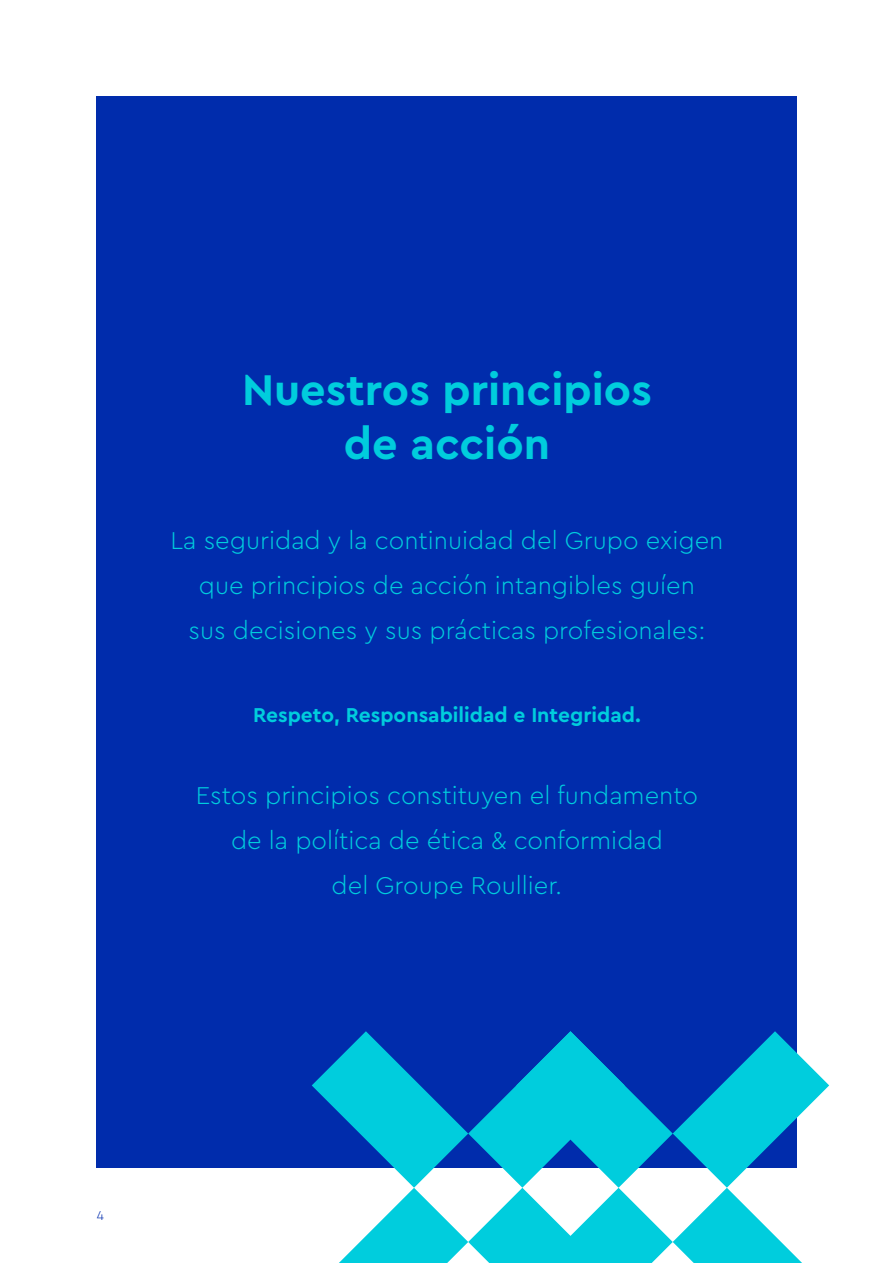
<style>
.page{position:relative;width:893px;height:1263px;background:#fff}
.page>*{position:absolute;margin:0;border:0;box-sizing:border-box;transform-origin:0 0}
.t1{font:700 45px/54px "Cera Pro";color:#00cddd;text-align:center}
.t2{font:300 25.5px/45px "Cera Pro";color:#00cddd;text-align:center}
.t3{font:700 21px "Cera Pro";color:#00cddd}
.t4{font:300 13.5px "Cera Pro";color:#002cac}
</style>
<div class="page">
<div style="left:96px;top:96px;width:701px;height:1071px;background:#002cac"></div>
<svg style="left:312px;top:1031px;width:517px;height:232px"></svg>
<h1 class="t1" style="left:242px;top:362px;width:411px">Nuestros principios de acción</h1>
<p class="t2" style="left:171px;top:517px;width:554px">La seguridad y la continuidad del Grupo exigen que principios de acción intangibles guíen<br>sus decisiones y sus prácticas profesionales:</p>
<p class="t3" style="left:253px;top:702px;width:389px">Respeto, Responsabilidad e Integridad.</p>
<p class="t2" style="left:196px;top:772px;width:504px">Estos principios constituyen el fundamento de la política de ética &amp; conformidad<br>del Groupe Roullier.</p>
<p class="t4" style="left:97px;top:1208px;width:9px">4</p>
</div>
